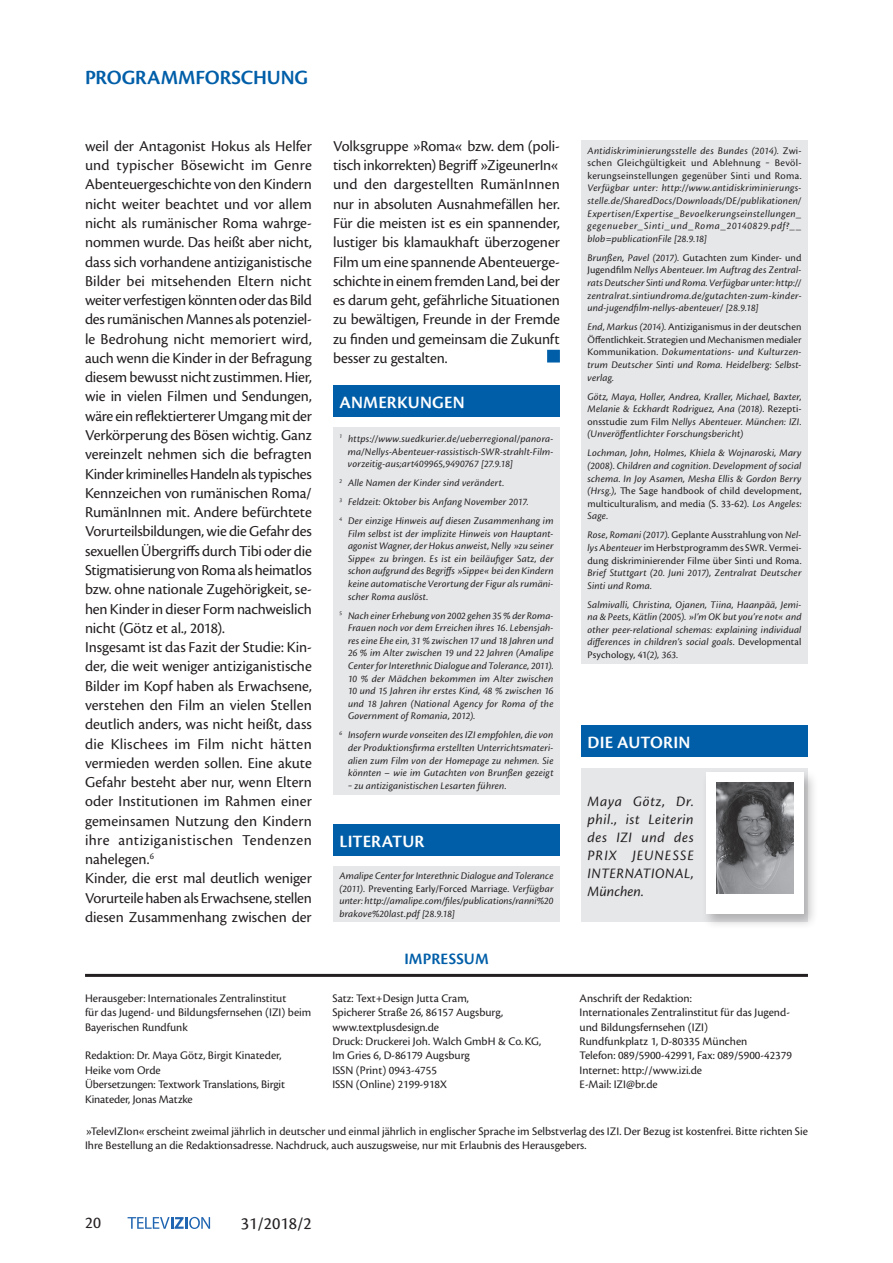
<style>
.page{position:relative;width:893px;height:1263px;background:#fff}
.page>*{position:absolute;margin:0;border:0;box-sizing:border-box;transform-origin:0 0}
.t1{font:600 21px "Cronos Pro";letter-spacing:-.005em;color:#005ea8}
.t2{font:600 18px "Cronos Pro";letter-spacing:.01em;color:#fff}
.t3{font:18px "Cronos Pro";color:#231f20}
.t4{font:17.25px "Cronos Pro";color:#231f20}
.t5{font:600 16.5px "Cronos Pro";letter-spacing:.01em;color:#005ea8}
.t6{font:15.75px/19.4px "Cronos Pro";letter-spacing:-.005em;color:#231f20}
.t7{font:italic 15px/18px "Cronos Pro";letter-spacing:.035em;color:#231f20;text-align:justify}
.t8{font:12px/14.4px "Cronos Pro";color:#231f20}
.t9{font:italic 10.5px/12.6px "Cronos Pro";letter-spacing:.015em;color:#231f20;text-align:justify}
.t10{font:10.5px/12.6px "Cronos Pro";letter-spacing:.02em;color:#231f20;text-align:justify}
.s1{font-style:normal}
.s2{font-style:italic}
</style>
<div class="page">
<svg style="left:128px;top:1217px;width:82px;height:12px"></svg>
<div style="left:581px;top:768px;width:227px;height:154px;background:#e6e7e9"></div>
<div style="left:701px;top:770px;width:117px;height:159px;background:#231f20;opacity:.28"></div>
<div style="left:706px;top:772px;width:98px;height:141px;background:#fff"></div>
<div style="left:581px;top:725px;width:227px;height:32px;background:#005ea8"></div>
<img style="left:716px;top:783px;width:77px;height:110px">
<div style="left:333px;top:427px;width:227px;height:368px;background:#e6e7e9"></div>
<div style="left:333px;top:385px;width:227px;height:32px;background:#005ea8"></div>
<div style="left:333px;top:866px;width:227px;height:56px;background:#e6e7e9"></div>
<div style="left:333px;top:824px;width:227px;height:31px;background:#005ea8"></div>
<div style="left:547px;top:350px;width:13px;height:12px;background:#005ea8;border:2px solid #005ea8"></div>
<hr style="left:85px;top:974px;width:723px;height:3px;background:#231f20">
<div style="left:581px;top:140px;width:227px;height:523px;background:#e6e7e9"></div>
<h1 class="t1" style="left:85px;top:65px;width:225px">PROGRAMMFORSCHUNG</h1>
<p class="t6" style="left:85px;top:136px;width:228px">weil der Antagonist Hokus als Helfer und typischer Bösewicht im Genre Abenteuergeschichte von den Kindern nicht weiter beachtet und vor allem nicht als rumänischer Roma wahrge&shy;nommen wurde. Das heißt aber nicht, dass sich vorhandene antiziganistische Bilder bei mitsehenden Eltern nicht weiter verfestigen könnten oder das Bild des rumänischen Mannes als potenziel&shy;le Bedrohung nicht memoriert wird, auch wenn die Kinder in der Befragung diesem bewusst nicht zustimmen. Hier, wie in vielen Filmen und Sendungen, wäre ein reflektierterer Umgang mit der Verkörperung des Bösen wichtig. Ganz vereinzelt nehmen sich die befragten Kinder kriminelles Handeln als typisches Kennzeichen von rumänischen Roma/ RumänInnen mit. Andere befürchtete Vorurteilsbildungen, wie die Gefahr des sexuellen Übergriffs durch Tibi oder die Stigmatisierung von Roma als heimatlos bzw. ohne nationale Zugehörigkeit, se&shy;hen Kinder in dieser Form nachweislich nicht (Götz et al., 2018).<br>Insgesamt ist das Fazit der Studie: Kin&shy;der, die weit weniger antiziganistische Bilder im Kopf haben als Erwachsene, verstehen den Film an vielen Stellen deutlich anders, was nicht heißt, dass die Klischees im Film nicht hätten vermieden werden sollen. Eine akute Gefahr besteht aber nur, wenn Eltern oder Institutionen im Rahmen einer gemeinsamen Nutzung den Kindern ihre antiziganistischen Tendenzen nahelegen.<sup>6<br></sup>Kinder, die erst mal deutlich weniger Vorurteile haben als Erwachsene, stellen diesen Zusammenhang zwischen der</p>
<p class="t6" style="left:333px;top:136px;width:228px;text-align:justify">Volksgruppe »Roma« bzw. dem (poli&shy;tisch inkorrekten) Begriff »ZigeunerIn« und den dargestellten RumänInnen nur in absoluten Ausnahmefällen her.<br>Für die meisten ist es ein spannender, lustiger bis klamaukhaft überzogener Film um eine spannende Abenteuerge&shy;schichte in einem fremden Land, bei der es darum geht, gefährliche Situationen zu bewältigen, Freunde in der Fremde zu finden und gemeinsam die Zukunft besser zu gestalten.</p>
<h2 class="t2" style="left:340px;top:392px;width:127px">ANMERKUNGEN</h2>
<p class="t9" style="left:348px;top:432px;width:207px;text-indent:-8px"><sup>1</sup> https://www.suedkurier.de/ueberregional/panora&shy;ma/Nellys-Abenteuer-rassistisch-SWR-strahlt-Film&shy;vorzeitig-aus;art409965,9490767 [27.9.18]</p>
<p class="t9" style="left:339px;top:473px;width:216px;line-height:19px;text-align:left"><sup>2</sup> Alle Namen der Kinder sind verändert.<br><sup>3</sup> Feldzeit: Oktober bis Anfang November 2017.<br><sup>4</sup> Der einzige Hinweis auf diesen Zusammenhang im</p>
<p class="t9" style="left:348px;top:527px;width:207px">Film selbst ist der implizite Hinweis von Hauptant&shy;agonist Wagner, der Hokus anweist, Nelly »zu seiner Sippe« zu bringen. Es ist ein beiläufiger Satz, der schon aufgrund des Begriffs »Sippe« bei den Kindern keine automatische Verortung der Figur als rumäni&shy;scher Roma auslöst.</p>
<p class="t9" style="left:348px;top:609px;width:207px;text-indent:-9px"><sup>5</sup> Nach einer Erhebung von 2002 gehen 35 % der Roma-Frauen noch vor dem Erreichen ihres 16. Lebensjah&shy;res eine Ehe ein, 31 % zwischen 17 und 18 Jahren und 26 % im Alter zwischen 19 und 22 Jahren (Amalipe Center for Interethnic Dialogue and Tolerance, 2011).<br>10 % der Mädchen bekommen im Alter zwischen 10 und 15 Jahren ihr erstes Kind, 48 % zwischen 16 und 18 Jahren (National Agency for Roma of the Government of Romania, 2012).</p>
<p class="t9" style="left:348px;top:729px;width:207px;text-indent:-9px"><sup>6</sup> Insofern wurde vonseiten des IZI empfohlen, die von der Produktionsfirma erstellten Unterrichtsmateri&shy;alien zum Film von der Homepage zu nehmen. Sie könnten – wie im Gutachten von Brunßen gezeigt ‒ zu antiziganistischen Lesarten führen.</p>
<h2 class="t2" style="left:340px;top:831px;width:86px">LITERATUR</h2>
<p class="t9" style="left:339px;top:870px;width:216px">Amalipe Center for Interethnic Dialogue and Tolerance (2011). <span class="s1">Preventing Early/Forced Marriage.</span> Verfügbar unter: http://amalipe.com/files/publications/ranni%20 brakove%20last.pdf [28.9.18]</p>
<h3 class="t5" style="left:404px;top:949px;width:86px">IMPRESSUM</h3>
<p class="t10" style="left:587px;top:144px;width:216px"><span class="s2">Antidiskriminierungsstelle des Bundes (2014).</span> Zwi&shy;schen Gleichgültigkeit und Ablehnung ‒ Bevöl&shy;kerungseinstellungen gegenüber Sinti und Roma.</p>
<p class="t9" style="left:587px;top:182px;width:216px">Verfügbar unter: http://www.antidiskriminierungs&shy;stelle.de/SharedDocs/Downloads/DE/publikationen/ Expertisen/Expertise_Bevoelkerungseinstellungen_ gegenueber_Sinti_und_Roma_20140829.pdf?__ blob=publicationFile [28.9.18]</p>
<p class="t9" style="left:587px;top:251px;width:216px">Brunßen, Pavel (2017). <span class="s1">Gutachten zum Kinder- und Jugendfilm</span> Nellys Abenteuer<span class="s1">.</span> Im Auftrag des Zentral&shy;rats Deutscher Sinti und Roma. Verfügbar unter: http:// zentralrat.sintiundroma.de/gutachten-zum-kinder&shy;und-jugendfilm-nellys-abenteuer/ [28.9.18]</p>
<p class="t9" style="left:587px;top:321px;width:216px">End, Markus (2014). <span class="s1">Antiziganismus in der deutschen Öffentlichkeit. Strategien und Mechanismen medialer Kommunikation.</span> Dokumentations- und Kulturzen&shy;trum Deutscher Sinti und Roma. Heidelberg: Selbst&shy;verlag.</p>
<p class="t9" style="left:587px;top:390px;width:216px">Götz, Maya, Holler, Andrea, Kraller, Michael, Baxter, Melanie &amp; Eckhardt Rodriguez, Ana (2018). <span class="s1">Rezepti&shy;onsstudie zum Film</span> Nellys Abenteuer<span class="s1">.</span> München: IZI. (Unveröffentlichter Forschungsbericht)</p>
<p class="t9" style="left:587px;top:447px;width:216px">Lochman, John, Holmes, Khiela &amp; Wojnaroski, Mary (2008). Children and cognition. Development of social schema. In Joy Asamen, Mesha Ellis &amp; Gordon Berry (Hrsg.), <span class="s1">The Sage handbook of child development, multiculturalism, and media (S. 33-62)</span>. Los Angeles:<br>Sage.</p>
<p class="t10" style="left:587px;top:529px;width:216px"><span class="s2">Rose, Romani (2017).</span> Geplante Ausstrahlung von <span class="s2">Nel&shy;lys Abenteuer</span> im Herbstprogramm des SWR. Vermei&shy;dung diskriminierender Filme über Sinti und Roma.</p>
<p class="t9" style="left:587px;top:567px;width:216px">Brief Stuttgart (20. Juni 2017), Zentralrat Deutscher<br>Sinti und Roma.</p>
<p class="t9" style="left:587px;top:598px;width:216px">Salmivalli, Christina, Ojanen, Tiina, Haanpää, Jemi&shy;na &amp; Peets, Kätlin (2005). »I’m OK but you’re not« and other peer-relational schemas: explaining individual differences in children’s social goals. <span class="s1">Developmental Psychology, 41</span>(2), 363.</p>
<h2 class="t2" style="left:588px;top:732px;width:104px">DIE AUTORIN</h2>
<h3 class="t7" style="left:587px;top:792px;width:108px">Maya Götz, Dr. phil., ist Leiterin des IZI und des PRIX JEUNESSE INTERNATIONAL, München.</h3>
<p class="t8" style="left:332px;top:991px;width:210px">Satz: Text+Design Jutta Cram,<br>Spicherer Straße 26, 86157 Augsburg, www.textplusdesign.de<br>Druck: Druckerei Joh. Walch GmbH &amp; Co.KG,<br>Im Gries 6, D-86179 Augsburg<br>ISSN (Print) 0943-4755<br>ISSN (Online) 2199-918X</p>
<p class="t8" style="left:580px;top:991px;width:214px">Anschrift der Redaktion:<br>Internationales Zentralinstitut für das Jugend&shy;und Bildungsfernsehen (IZI)<br>Rundfunkplatz 1, D-80335 München<br>Telefon: 089/5900-42991, Fax: 089/5900-42379<br>Internet: http://www.izi.de<br>E-Mail: IZI@br.de</p>
<p class="t8" style="left:85px;top:1124px;width:724px">»TelevIZIon« erscheint zweimal jährlich in deutscher und einmal jährlich in englischer Sprache im Selbstverlag des IZI. Der Bezug ist kostenfrei. Bitte richten Sie<br>Ihre Bestellung an die Redaktionsadresse. Nachdruck, auch auszugsweise, nur mit Erlaubnis des Herausgebers.</p>
<p class="t8" style="left:85px;top:991px;width:228px">Herausgeber: Internationales Zentralinstitut<br>für das Jugend- und Bildungsfernsehen (IZI) beim<br>Bayerischen Rundfunk</p>
<p class="t8" style="left:85px;top:1048px;width:202px">Redaktion: Dr. Maya Götz, Birgit Kinateder, Heike vom Orde<br>Übersetzungen: Textwork Translations, Birgit Kinateder, Jonas Matzke</p>
<h3 class="t4" style="left:85px;top:1213px;width:17px">20</h3>
<h2 class="t3" style="left:241px;top:1213px;width:73px">31/2018/2</h2>
</div>
